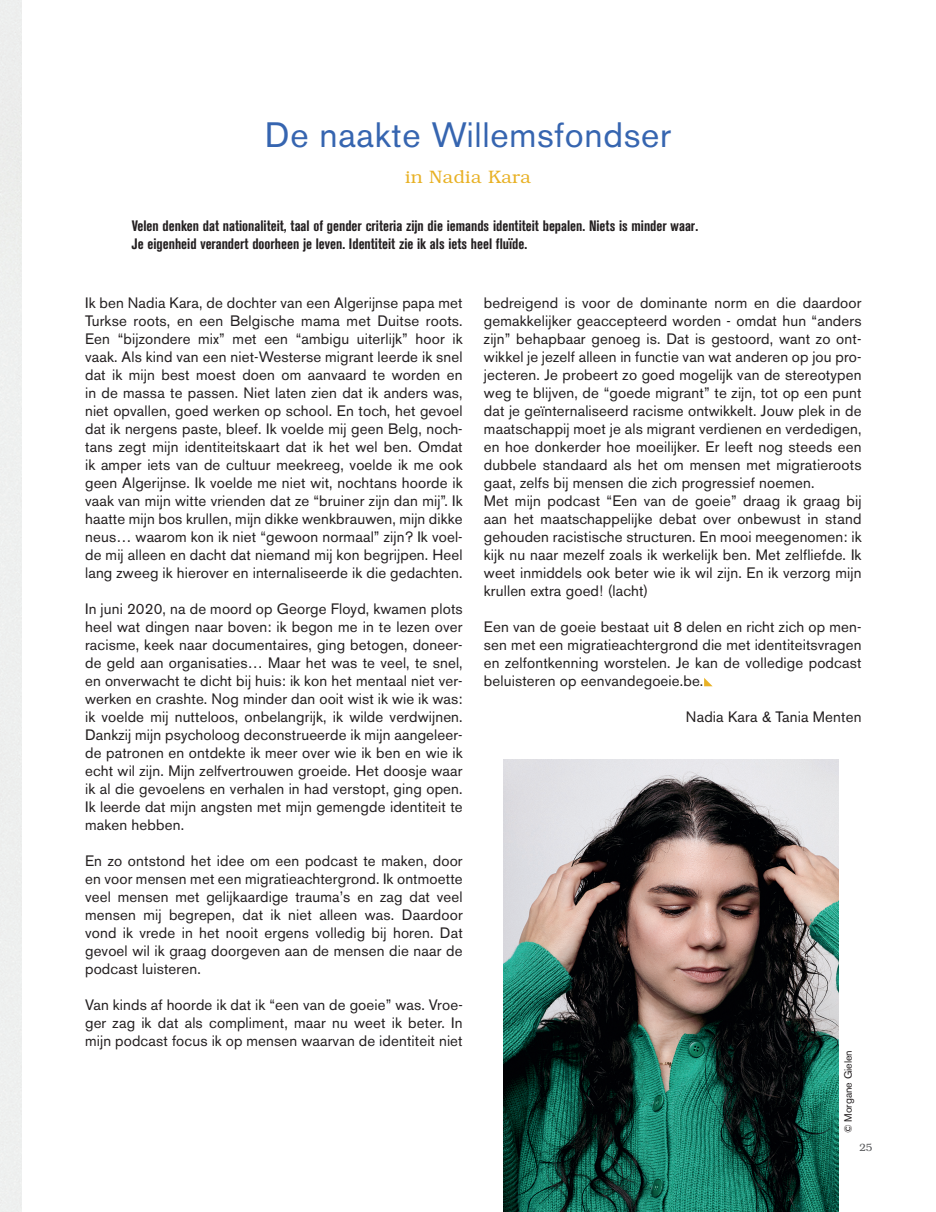
<style>
.page{position:relative;width:936px;height:1212px;background:#fff}
.page>*{position:absolute;margin:0;border:0;box-sizing:border-box;transform-origin:0 0}
.t1{font:34.95px "Akzidenz Grotesk BE";letter-spacing:.02em;color:#3665b0}
.t2{font:300 18px "Bookman Std";letter-spacing:.02em;color:#e8b125}
.t3{font:15px/18px "Akzidenz Grotesk BE";letter-spacing:.01em;color:#231f20;text-align:justify}
.t4{font:700 condensed 15px/18px "Akzidenz Grotesk BE";color:#231f20}
.t5{font:10.5px "Akzidenz Grotesk BE";color:#231f20}
.t6{font:300 10.5px "Bookman Std";color:#57585a}
</style>
<div class="page">
<img style="left:503px;top:759px;width:335px;height:453px">
<svg style="left:704px;top:678px;width:8px;height:8px"></svg>
<h1 class="t1" style="left:265px;top:114px;width:407px">De naakte Willemsfondser</h1>
<p class="t2" style="left:405px;top:167px;width:127px">in Nadia Kara</p>
<p class="t4" style="left:132px;top:216px;width:567px">Velen denken dat nationaliteit, taal of gender criteria zijn die iemands identiteit bepalen. Niets is minder waar.<br>Je eigenheid verandert doorheen je leven. Identiteit zie ik als iets heel fluïde.</p>
<p class="t3" style="left:85px;top:294px;width:379px">Ik ben Nadia Kara, de dochter van een Algerijnse papa met Turkse roots, en een Belgische mama met Duitse roots.<br>Een “bijzondere mix” met een “ambigu uiterlijk” hoor ik vaak. Als kind van een niet-Westerse migrant leerde ik snel dat ik mijn best moest doen om aanvaard te worden en in de massa te passen. Niet laten zien dat ik anders was, niet opvallen, goed werken op school. En toch, het gevoel dat ik nergens paste, bleef. Ik voelde mij geen Belg, noch&shy;tans zegt mijn identiteitskaart dat ik het wel ben. Omdat ik amper iets van de cultuur meekreeg, voelde ik me ook geen Algerijnse. Ik voelde me niet wit, nochtans hoorde ik vaak van mijn witte vrienden dat ze “bruiner zijn dan mij”. Ik haatte mijn bos krullen, mijn dikke wenkbrauwen, mijn dikke neus… waarom kon ik niet “gewoon normaal” zijn? Ik voel&shy;de mij alleen en dacht dat niemand mij kon begrijpen. Heel lang zweeg ik hierover en internaliseerde ik die gedachten.</p>
<p class="t3" style="left:85px;top:600px;width:379px">In juni 2020, na de moord op George Floyd, kwamen plots heel wat dingen naar boven: ik begon me in te lezen over racisme, keek naar documentaires, ging betogen, doneer&shy;de geld aan organisaties… Maar het was te veel, te snel, en onverwacht te dicht bij huis: ik kon het mentaal niet ver&shy;werken en crashte. Nog minder dan ooit wist ik wie ik was: ik voelde mij nutteloos, onbelangrijk, ik wilde verdwijnen.<br>Dankzij mijn psycholoog deconstrueerde ik mijn aangeleer&shy;de patronen en ontdekte ik meer over wie ik ben en wie ik echt wil zijn. Mijn zelfvertrouwen groeide. Het doosje waar ik al die gevoelens en verhalen in had verstopt, ging open.<br>Ik leerde dat mijn angsten met mijn gemengde identiteit te maken hebben.</p>
<p class="t3" style="left:85px;top:852px;width:379px">En zo ontstond het idee om een podcast te maken, door en voor mensen met een migratieachtergrond. Ik ontmoette veel mensen met gelijkaardige trauma’s en zag dat veel mensen mij begrepen, dat ik niet alleen was. Daardoor vond ik vrede in het nooit ergens volledig bij horen. Dat gevoel wil ik graag doorgeven aan de mensen die naar de podcast luisteren.</p>
<p class="t3" style="left:85px;top:996px;width:379px">Van kinds af hoorde ik dat ik “een van de goeie” was. Vroe&shy;ger zag ik dat als compliment, maar nu weet ik beter. In mijn podcast focus ik op mensen waarvan de identiteit niet</p>
<p class="t3" style="left:484px;top:294px;width:379px;text-align:left">bedreigend is voor de dominante norm en die daardoor gemakkelijker geaccepteerd worden - omdat hun “anders zijn” behapbaar genoeg is. Dat is gestoord, want zo ont&shy;wikkel je jezelf alleen in functie van wat anderen op jou pro&shy;jecteren. Je probeert zo goed mogelijk van de stereotypen weg te blijven, de “goede migrant” te zijn, tot op een punt dat je geïnternaliseerd racisme ontwikkelt. Jouw plek in de maatschappij moet je als migrant verdienen en verdedigen, en hoe donkerder hoe moeilijker. Er leeft nog steeds een dubbele standaard als het om mensen met migratieroots gaat, zelfs bij mensen die zich progressief noemen.<br>Met mijn podcast “Een van de goeie” draag ik graag bij aan het maatschappelijke debat over onbewust in stand gehouden racistische structuren. En mooi meegenomen: ik kijk nu naar mezelf zoals ik werkelijk ben. Met zelfliefde. Ik weet inmiddels ook beter wie ik wil zijn. En ik verzorg mijn krullen extra goed! (lacht)</p>
<p class="t3" style="left:484px;top:618px;width:379px">Een van de goeie bestaat uit 8 delen en richt zich op men&shy;sen met een migratieachtergrond die met identiteitsvragen en zelfontkenning worstelen. Je kan de volledige podcast beluisteren op eenvandegoeie.be.</p>
<p class="t3" style="left:686px;top:708px;width:177px">Nadia Kara &amp; Tania Menten</p>
<p class="t5" style="left:841px;top:1133px;width:85px;rotate:-90deg">© Morgane Gielen</p>
<p class="t6" style="left:859px;top:1141px;width:15px">25</p>
</div>
